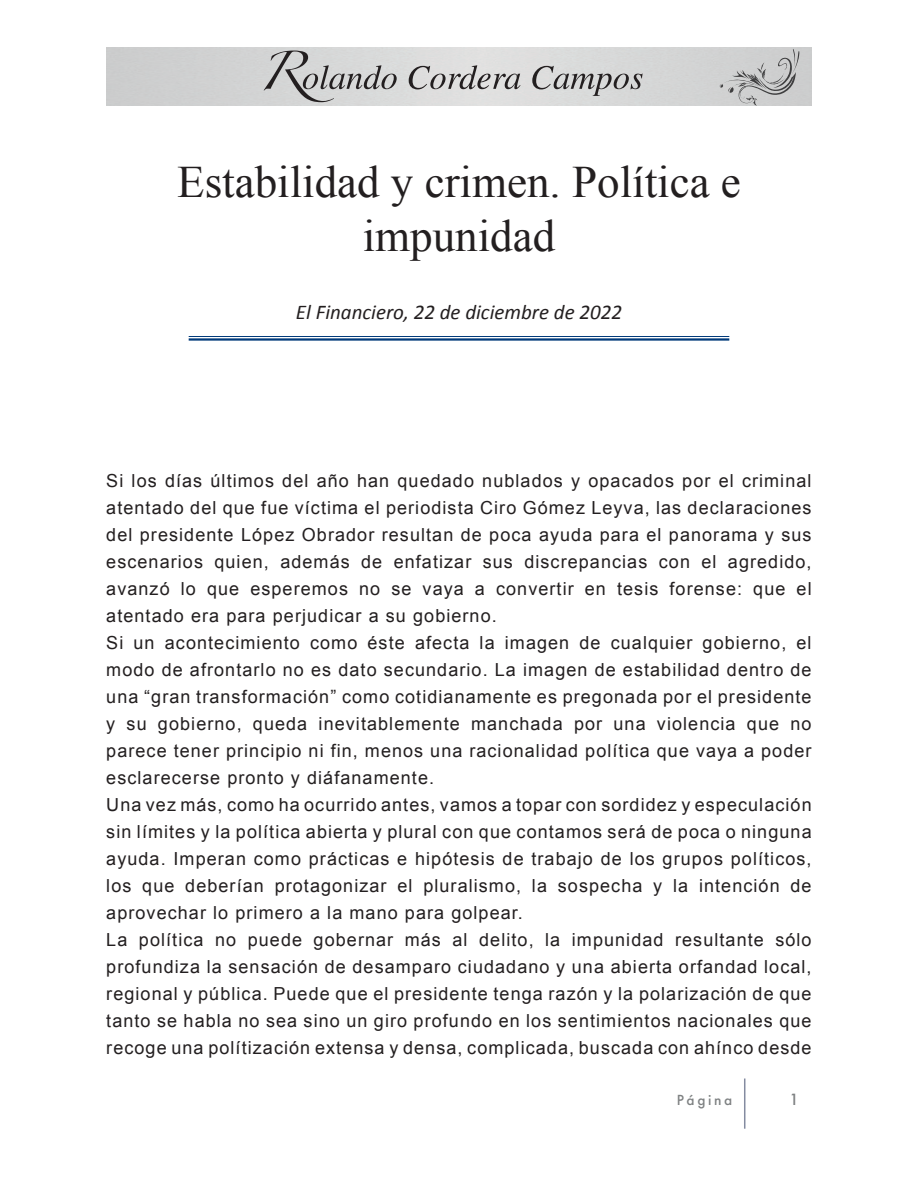
<style>
.page{position:relative;width:918px;height:1188px;background:#fff}
.page>*{position:absolute;margin:0;border:0;box-sizing:border-box;transform-origin:0 0}
.Título{font:45px/54px "Times New Roman";color:#231f20;text-align:center}
.Fecha{font:italic 21px "Calibri";color:#231f20}
.Párrafo{font:18px/27px "Arial";letter-spacing:.06em;color:#231f20;text-align:justify}
.t1{font:500 15px "Futura";color:#7e8182}
.t2{font:500 13.5px "Futura";letter-spacing:.2em;color:#7e8182}
</style>
<div class="page">
<svg style="left:264px;top:51px;width:133px;height:51px;background:#bbbcbc"></svg>
<svg style="left:409px;top:65px;width:112px;height:24px;background:#b4b3b3"></svg>
<svg style="left:532px;top:66px;width:111px;height:30px;background:#b7b7b7"></svg>
<svg style="left:719px;top:49px;width:80px;height:57px;background:#bfc0c0"></svg>
<hr style="left:744px;top:1079px;width:1px;height:50px;background:#848ba0">
<hr style="left:189px;top:336px;width:540px;height:1px;background:#013a7a">
<hr style="left:189px;top:338px;width:540px;height:3px;background:#013a7a">
<p class="Título" style="left:177px;top:155px;width:565px">Estabilidad y crimen. Política e impunidad</p>
<p class="Fecha" style="left:296px;top:298px;width:328px">El Financiero, 22 de diciembre de 2022</p>
<p class="Párrafo" style="left:106px;top:467px;width:707px">Si los días últimos del año han quedado nublados y opacados por el criminal atentado del que fue víctima el periodista Ciro Gómez Leyva, las declaraciones del presidente López Obrador resultan de poca ayuda para el panorama y sus escenarios quien, además de enfatizar sus discrepancias con el agredido, avanzó lo que esperemos no se vaya a convertir en tesis forense: que el atentado era para perjudicar a su gobierno.</p>
<p class="Párrafo" style="left:106px;top:629px;width:707px">Si un acontecimiento como éste afecta la imagen de cualquier gobierno, el modo de afrontarlo no es dato secundario. La imagen de estabilidad dentro de una “gran transformación” como cotidianamente es pregonada por el presidente y su gobierno, queda inevitablemente manchada por una violencia que no parece tener principio ni fin, menos una racionalidad política que vaya a poder esclarecerse pronto y diáfanamente.</p>
<p class="Párrafo" style="left:106px;top:791px;width:707px">Una vez más, como ha ocurrido antes, vamos a topar con sordidez y especulación sin límites y la política abierta y plural con que contamos será de poca o ninguna ayuda. Imperan como prácticas e hipótesis de trabajo de los grupos políticos, los que deberían protagonizar el pluralismo, la sospecha y la intención de aprovechar lo primero a la mano para golpear.</p>
<p class="Párrafo" style="left:106px;top:926px;width:707px">La política no puede gobernar más al delito, la impunidad resultante sólo profundiza la sensación de desamparo ciudadano y una abierta orfandad local, regional y pública. Puede que el presidente tenga razón y la polarización de que tanto se habla no sea sino un giro profundo en los sentimientos nacionales que recoge una polítización extensa y densa, complicada, buscada con ahínco desde</p>
<p class="t2" style="left:677px;top:1091px;width:57px">Página</p>
<p class="t1" style="left:789px;top:1089px;width:11px">1</p>
</div>
